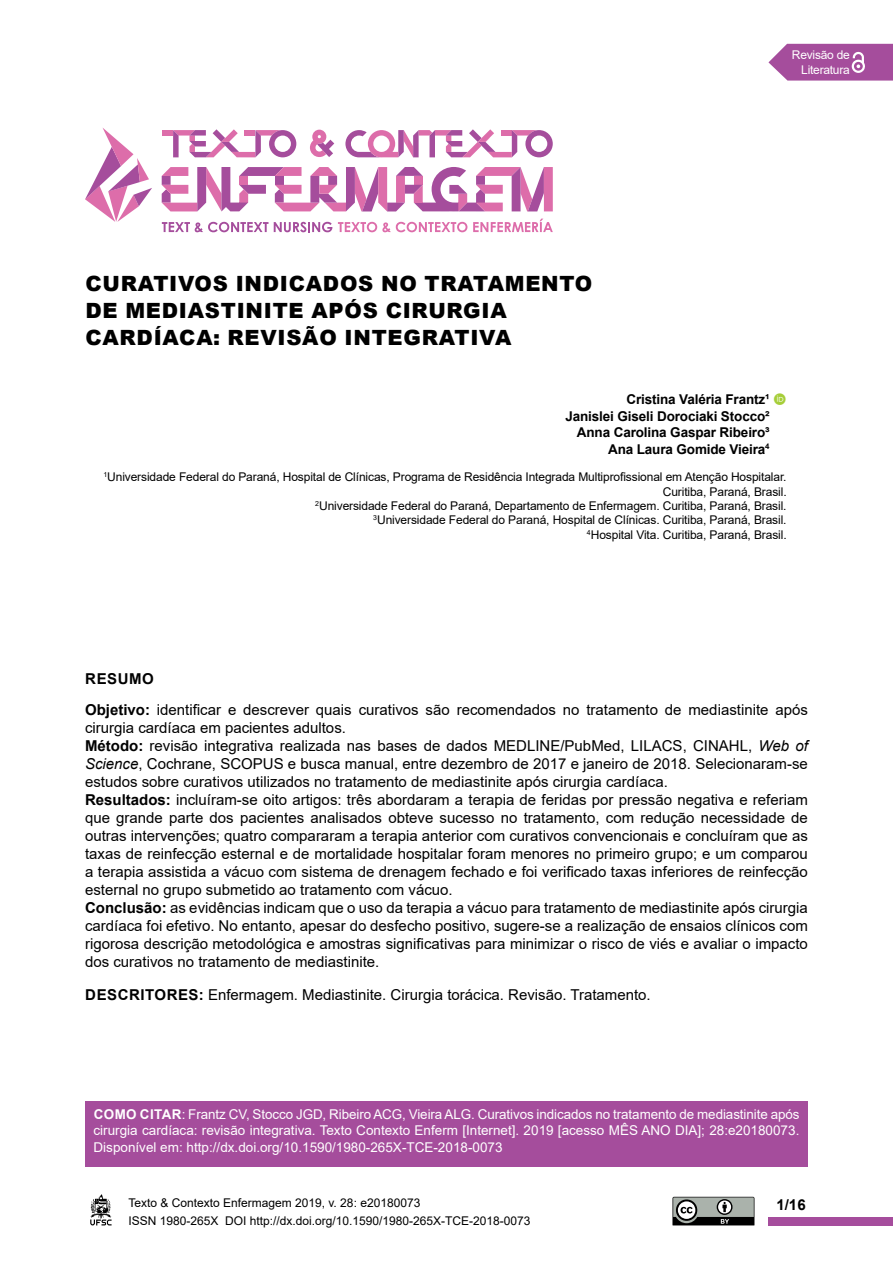
<style>
.page{position:relative;width:893px;height:1263px;background:#fff}
.page>*{position:absolute;margin:0;border:0;box-sizing:border-box;transform-origin:0 0}
.t1{font:900 21px/27px "Arial";letter-spacing:.035em;color:#000}
.t2{font:15px/18px "Arial";color:#000}
.t3{font:700 15px "Arial";color:#000}
.t4{font:13.5px/16.2px "Arial";color:#fff;text-align:justify}
.t5{font:700 13.5px/16.5px "Arial";letter-spacing:-.01em;color:#000;text-align:right}
.t6{font:12px/14.4px "Arial";letter-spacing:-.01em;color:#000}
.t7{font:12px/15px "Arial";letter-spacing:-.02em;color:#fff;text-align:right}
.s1{font-weight:700}
.s2{font-style:italic}
</style>
<div class="page">
<div style="left:769px;top:1217px;width:124px;height:8px;background:#a54d9c"></div>
<svg style="left:90px;top:1194px;width:22px;height:31px"></svg>
<svg style="left:162px;top:167px;width:391px;height:45px"></svg>
<div style="left:162px;top:130px;width:11px;height:6px;background:#dd6daa"></div>
<svg style="left:173px;top:129px;width:123px;height:28px"></svg>
<svg style="left:310px;top:129px;width:243px;height:28px"></svg>
<svg style="left:162px;top:222px;width:106px;height:10px"></svg>
<svg style="left:274px;top:222px;width:58px;height:10px"></svg>
<svg style="left:338px;top:222px;width:129px;height:10px"></svg>
<svg style="left:473px;top:219px;width:80px;height:13px"></svg>
<svg style="left:85px;top:128px;width:67px;height:94px"></svg>
<svg style="left:768px;top:44px;width:125px;height:37px;background:#af61a7"></svg>
<svg style="left:672px;top:1197px;width:83px;height:29px;background:#777b78"></svg>
<div style="left:85px;top:1101px;width:723px;height:66px;background:#a54d9c"></div>
<h1 class="t1" style="left:85px;top:270px;width:508px">CURATIVOS INDICADOS NO TRATAMENTO<br>DE MEDIASTINITE APÓS CIRURGIA<br>CARDÍACA: REVISÃO INTEGRATIVA</h1>
<p class="t7" style="left:792px;top:47px;width:59px">Revisão de<br>Literatura</p>
<p class="t5" style="left:565px;top:392px;width:206px">Cristina Valéria Frantz¹<br>Janislei Giseli Dorociaki Stocco²<br>Anna Carolina Gaspar Ribeiro³<br>Ana Laura Gomide Vieira<sup>4</sup></p>
<p class="t6" style="left:103px;top:470px;width:685px;text-align:right"><sup>1</sup>Universidade Federal do Paraná, Hospital de Clínicas, Programa de Residência Integrada Multiprofissional em Atenção Hospitalar.<br>Curitiba, Paraná, Brasil.<br><sup>2</sup>Universidade Federal do Paraná, Departamento de Enfermagem. Curitiba, Paraná, Brasil.<br><sup>3</sup>Universidade Federal do Paraná, Hospital de Clínicas. Curitiba, Paraná, Brasil.<br><sup>4</sup>Hospital Vita. Curitiba, Paraná, Brasil.</p>
<p class="t2" style="left:85px;top:664px;width:724px;line-height:30.8px"><span class="s1">RESUMO<br>Objetivo:</span> identificar e descrever quais curativos são recomendados no tratamento de mediastinite após</p>
<p class="t2" style="left:85px;top:719px;width:724px">cirurgia cardíaca em pacientes adultos.<br><span class="s1">Método:</span> revisão integrativa realizada nas bases de dados MEDLINE/PubMed, LILACS, CINAHL, <span class="s2">Web of Science</span>, Cochrane, SCOPUS e busca manual, entre dezembro de 2017 e janeiro de 2018. Selecionaram-se estudos sobre curativos utilizados no tratamento de mediastinite após cirurgia cardíaca.<br><span class="s1">Resultados:</span> incluíram-se oito artigos: três abordaram a terapia de feridas por pressão negativa e referiam que grande parte dos pacientes analisados obteve sucesso no tratamento, com redução necessidade de outras intervenções; quatro compararam a terapia anterior com curativos convencionais e concluíram que as taxas de reinfecção esternal e de mortalidade hospitalar foram menores no primeiro grupo; e um comparou a terapia assistida a vácuo com sistema de drenagem fechado e foi verificado taxas inferiores de reinfecção esternal no grupo submetido ao tratamento com vácuo.<br><span class="s1">Conclusão:</span> as evidências indicam que o uso da terapia a vácuo para tratamento de mediastinite após cirurgia cardíaca foi efetivo. No entanto, apesar do desfecho positivo, sugere-se a realização de ensaios clínicos com rigorosa descrição metodológica e amostras significativas para minimizar o risco de viés e avaliar o impacto dos curativos no tratamento de mediastinite.</p>
<p class="t2" style="left:85px;top:986px;width:567px"><span class="s1">DESCRITORES:</span> Enfermagem. Mediastinite. Cirurgia torácica. Revisão. Tratamento.</p>
<p class="t4" style="left:94px;top:1106px;width:708px"><span class="s1">COMO CITAR</span>: Frantz CV, Stocco JGD, Ribeiro ACG, Vieira ALG. Curativos indicados no tratamento de mediastinite após cirurgia cardíaca: revisão integrativa. Texto Contexto Enferm [Internet]. 2019 [acesso MÊS ANO DIA]; 28:e20180073.<br>Disponível em: http://dx.doi.org/10.1590/1980-265X-TCE-2018-0073</p>
<p class="t6" style="left:128px;top:1194px;width:404px;line-height:18px">Texto &amp; Contexto Enfermagem 2019, v. 28: e20180073<br>ISSN 1980-265X DOI http://dx.doi.org/10.1590/1980-265X-TCE-2018-0073</p>
<p class="t3" style="left:776px;top:1194px;width:31px">1/16</p>
</div>
